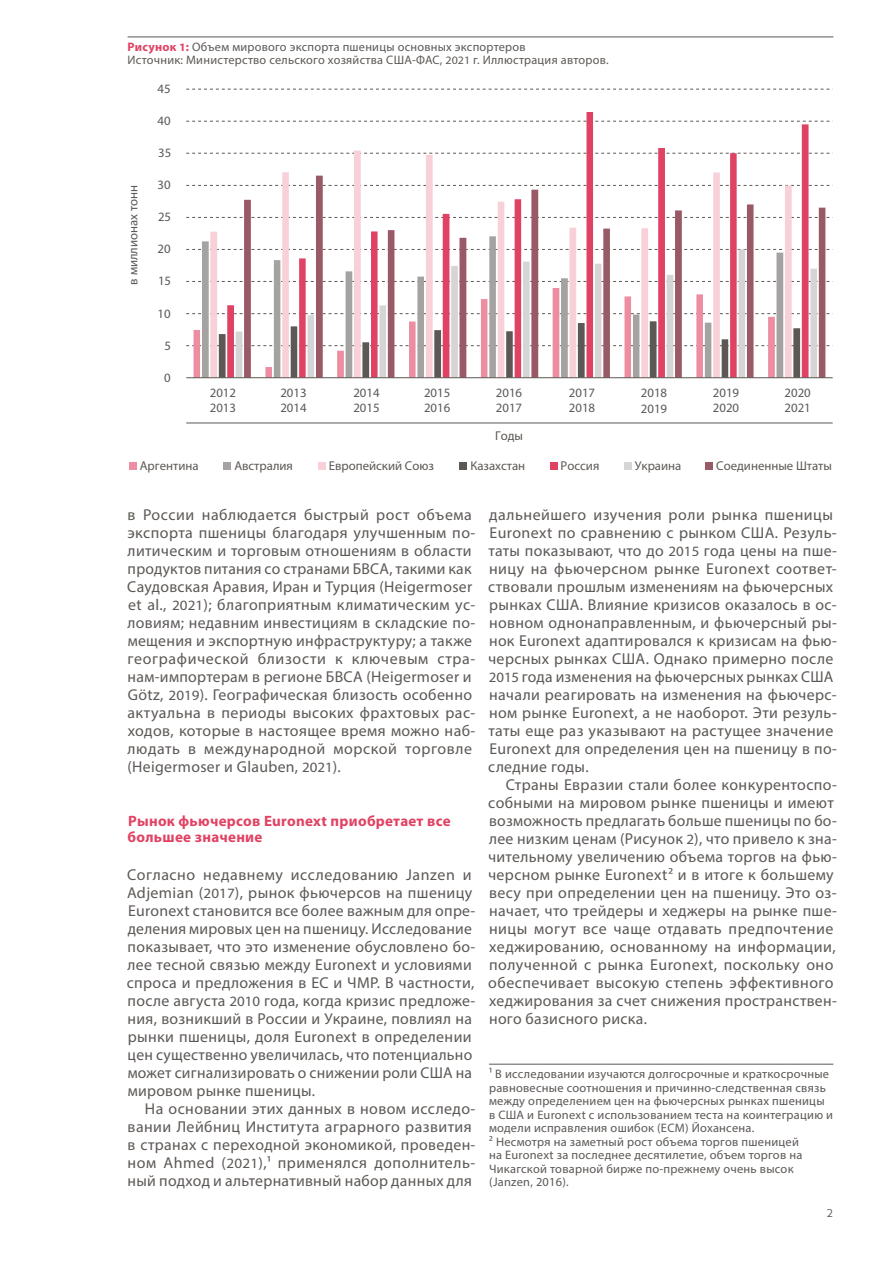
<style>
.page{position:relative;width:893px;height:1263px;background:#fff}
.page>*{position:absolute;margin:0;border:0;box-sizing:border-box;transform-origin:0 0}
.t1{font:15.75px/18px "Myriad Pro";letter-spacing:.025em;color:#5c5855}
.t2{font:700 15px/15.8px "Myriad Pro";letter-spacing:.02em;color:#e04264}
.t3{font:12.75px/15.3px "Myriad Pro";color:#5c5855}
.t4{font:12.3px/13.5px "Myriad Pro";letter-spacing:.02em;color:#5c5855}
.t5{font:12px "Basic Gothic Offc";color:#5c5855}
.s1{font-weight:700;color:#e04264}
.s2{font-weight:700;font-size:11.4px;color:#e04264}
.s3{font-size:11.4px}
.s4{font-size:14.25px}
.s5{font-size:12px}
</style>
<div class="page">
<hr style="left:128px;top:37px;width:705px;height:1px;background:#5c5855">
<svg style="left:186px;top:313px;width:647px;height:1px"></svg>
<svg style="left:186px;top:281px;width:647px;height:1px"></svg>
<svg style="left:186px;top:249px;width:647px;height:1px"></svg>
<svg style="left:186px;top:217px;width:647px;height:1px"></svg>
<svg style="left:186px;top:185px;width:647px;height:1px"></svg>
<svg style="left:186px;top:153px;width:647px;height:1px"></svg>
<svg style="left:186px;top:121px;width:647px;height:1px"></svg>
<svg style="left:186px;top:89px;width:647px;height:1px"></svg>
<svg style="left:210px;top:152px;width:17px;height:169px"></svg>
<svg style="left:186px;top:321px;width:647px;height:56px"></svg>
<svg style="left:227px;top:112px;width:581px;height:265px"></svg>
<div style="left:129px;top:463px;width:7px;height:7px;background:#ec8da2"></div>
<div style="left:223px;top:463px;width:8px;height:7px;background:#a5a3a2"></div>
<div style="left:318px;top:463px;width:8px;height:7px;background:#f7d0d8"></div>
<div style="left:459px;top:463px;width:8px;height:7px;background:#5c5855"></div>
<div style="left:550px;top:463px;width:7px;height:7px;background:#e04264"></div>
<div style="left:624px;top:463px;width:8px;height:7px;background:#d6d5d5"></div>
<svg style="left:244px;top:176px;width:581px;height:201px"></svg>
<hr style="left:186px;top:377px;width:647px;height:1px;background:#5c5855">
<div style="left:705px;top:463px;width:8px;height:7px;background:#985a66"></div>
<hr style="left:186px;top:423px;width:647px;height:1px;background:#5c5855">
<hr style="left:489px;top:1064px;width:344px;height:1px;background:#5c5855">
<p class="t4" style="left:128px;top:40px;width:483px"><span class="s1">Рисунок</span> <span class="s2">1</span><span class="s1">:</span> Объем мирового экспорта пшеницы основных экспортеров<br>Источник: Министерство сельского хозяйства США-ФАС, <span class="s3">2021</span> г. Иллюстрация авторов.</p>
<p class="t3" style="left:157px;top:81px;width:15px">45</p>
<p class="t3" style="left:157px;top:113px;width:15px">40</p>
<p class="t3" style="left:125px;top:285px;width:101px;rotate:-90deg">в миллионах тонн</p>
<p class="t3" style="left:158px;top:145px;width:15px">35</p>
<p class="t3" style="left:157px;top:177px;width:15px">30</p>
<p class="t3" style="left:158px;top:209px;width:15px">25</p>
<p class="t3" style="left:157px;top:241px;width:15px">20</p>
<p class="t3" style="left:158px;top:273px;width:15px">15</p>
<p class="t3" style="left:157px;top:305px;width:15px">10</p>
<p class="t3" style="left:165px;top:337px;width:8px">5</p>
<p class="t3" style="left:164px;top:370px;width:8px">0</p>
<p class="t3" style="left:210px;top:385px;width:28px">2012<br>2013</p>
<p class="t3" style="left:280px;top:385px;width:28px">2013<br>2014</p>
<p class="t3" style="left:353px;top:385px;width:28px">2014<br>2015</p>
<p class="t3" style="left:424px;top:385px;width:28px">2015<br>2016</p>
<p class="t3" style="left:496px;top:385px;width:28px">2016<br>2017</p>
<p class="t3" style="left:569px;top:385px;width:28px">2017<br>2018</p>
<p class="t3" style="left:641px;top:385px;width:28px">2018<br>2019</p>
<p class="t3" style="left:713px;top:385px;width:28px">2019<br>2020</p>
<p class="t3" style="left:785px;top:385px;width:28px">2020<br>2021</p>
<p class="t3" style="left:495px;top:428px;width:29px">Годы</p>
<p class="t3" style="left:140px;top:458px;width:60px">Аргентина</p>
<p class="t3" style="left:234px;top:458px;width:60px">Австралия</p>
<p class="t3" style="left:329px;top:458px;width:107px">Европейский Союз</p>
<p class="t3" style="left:470px;top:458px;width:56px">Казахстан</p>
<p class="t3" style="left:561px;top:458px;width:40px">Россия</p>
<p class="t3" style="left:635px;top:458px;width:48px">Украина</p>
<p class="t3" style="left:716px;top:458px;width:117px">Соединенные Штаты</p>
<p class="t1" style="left:127px;top:505px;width:350px">в России наблюдается быстрый рост объема экспорта пшеницы благодаря улучшенным по&shy;литическим и торговым отношениям в области продуктов питания со странами БВСА, такими как Саудовская Аравия, Иран и Турция (Heigermoser et al., <span class="s4">2021</span>); благоприятным климатическим ус&shy;ловиям; недавним инвестициям в складские по&shy;мещения и экспортную инфраструктуру; а также географической близости к ключевым стра&shy;нам-импортерам в регионе БВСА (Heigermoser и Götz, <span class="s4">2019</span>). Географическая близость особенно актуальна в периоды высоких фрахтовых рас&shy;ходов, которые в настоящее время можно наб&shy;людать в международной морской торговле (Heigermoser и Glauben, <span class="s4">2021</span>).</p>
<p class="t2" style="left:128px;top:813px;width:325px">Рынок фьючерсов Euronext приобретает все большее значение</p>
<p class="t1" style="left:127px;top:865px;width:350px">Согласно недавнему исследованию Janzen и Adjemian (<span class="s4">2017</span>), рынок фьючерсов на пшеницу Euronext становится все более важным для опре&shy;деления мировых цен на пшеницу. Исследование показывает, что это изменение обусловлено бо&shy;лее тесной связью между Euronext и условиями спроса и предложения в ЕС и ЧМР. В частности, после августа <span class="s4">2010</span> года, когда кризис предложе&shy;ния, возникший в России и Украине, повлиял на рынки пшеницы, доля Euronext в определении цен существенно увеличилась, что потенциально может сигнализировать о снижении роли США на мировом рынке пшеницы.</p>
<p class="t1" style="left:128px;top:1099px;width:349px;text-indent:17px">На основании этих данных в новом исследо&shy;вании Лейбниц Института аграрного развития в странах с переходной экономикой, проведен&shy;ном Ahmed (<span class="s4">2021</span>),<span class="s4">1</span> применялся дополнитель&shy;ный подход и альтернативный набор данных для</p>
<p class="t1" style="left:488px;top:505px;width:350px">дальнейшего изучения роли рынка пшеницы Euronext по сравнению с рынком США. Резуль&shy;таты показывают, что до <span class="s4">2015</span> года цены на пше&shy;ницу на фьючерсном рынке Euronext соответ&shy;ствовали прошлым изменениям на фьючерсных рынках США. Влияние кризисов оказалось в ос&shy;новном однонаправленным, и фьючерсный ры&shy;нок Euronext адаптировался к кризисам на фью&shy;черсных рынках США. Однако примерно после <span class="s4">2015</span> года изменения на фьючерсных рынках США начали реагировать на изменения на фьючерс&shy;ном рынке Euronext, а не наоборот. Эти резуль&shy;таты еще раз указывают на растущее значение Euronext для определения цен на пшеницу в по&shy;следние годы.</p>
<p class="t1" style="left:488px;top:775px;width:350px;text-indent:18px">Страны Евразии стали более конкурентоспо&shy;собными на мировом рынке пшеницы и имеют возможность предлагать больше пшеницы по бо&shy;лее низким ценам (Рисунок <span class="s4">2</span>), что привело к зна&shy;чительному увеличению объема торгов на фью&shy;черсном рынке Euronext<span class="s4">2</span> и в итоге к большему весу при определении цен на пшеницу. Это оз&shy;начает, что трейдеры и хеджеры на рынке пше&shy;ницы могут все чаще отдавать предпочтение хеджированию, основанному на информации, полученной с рынка Euronext, поскольку оно обеспечивает высокую степень эффективного хеджирования за счет снижения пространствен&shy;ного базисного риска.</p>
<p class="t4" style="left:489px;top:1067px;width:346px">1 В исследовании изучаются долгосрочные и краткосрочные равновесные соотношения и причинно-следственная связь между определением цен на фьючерсных рынках пшеницы в США и Euronext с использованием теста на коинтеграцию и модели исправления ошибок (ECM) Йохансена.<br><span class="s5">²</span> Несмотря на заметный рост объема торгов пшеницей<br>на Euronext за последнее десятилетие, объем торгов на Чикагской товарной бирже по-прежнему очень высок (Janzen, 2016).</p>
<p class="t5" style="left:826px;top:1207px;width:9px">2</p>
</div>
